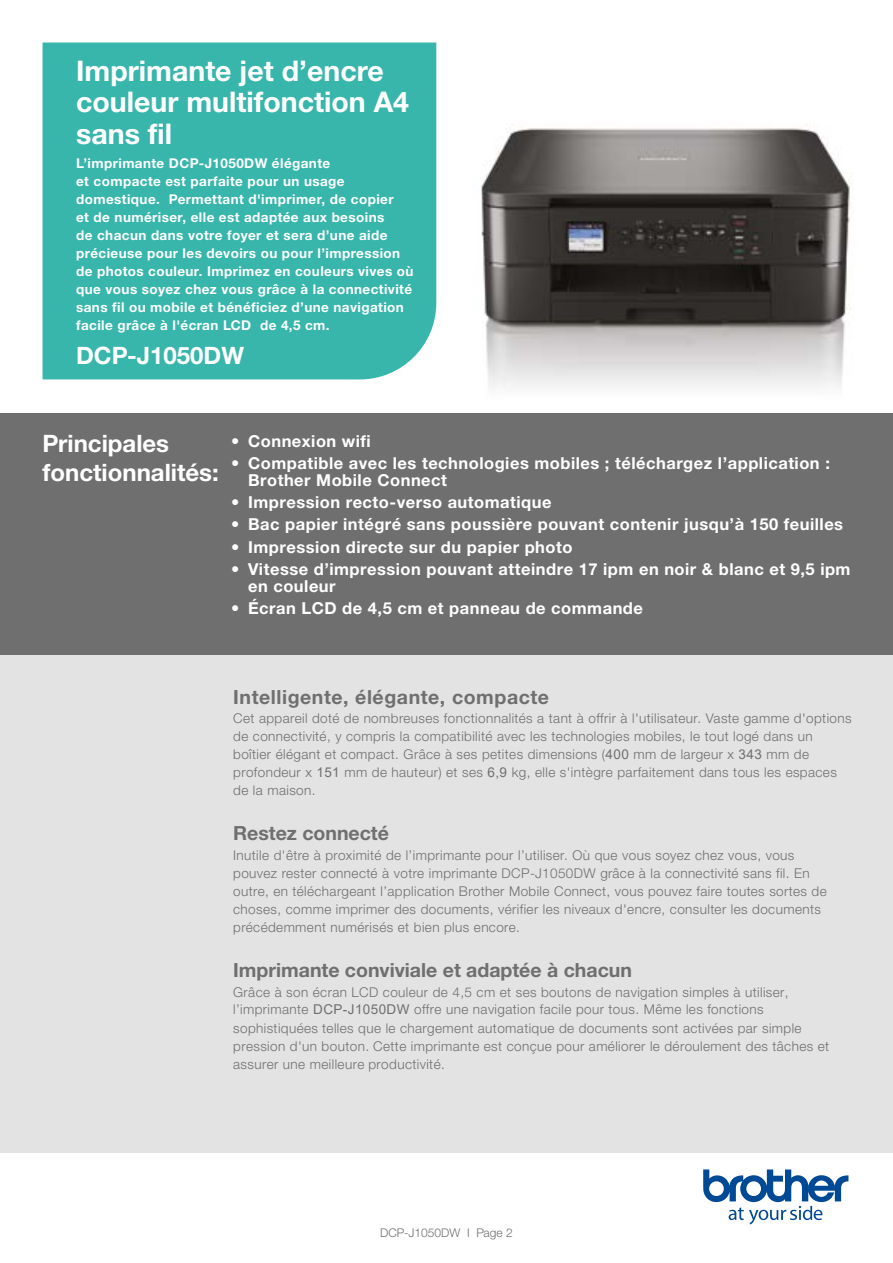
<style>
.page{position:relative;width:893px;height:1263px;background:#fff}
.page>*{position:absolute;margin:0;border:0;box-sizing:border-box;transform-origin:0 0}
.t1{font:700 28.5px/31.5px "Helvetica Neue LTW1 G";color:#fff}
.t2{font:700 24px/28.8px "Helvetica Neue LTW1 G";color:#fff}
.t3{font:700 19.5px "Helvetica Neue LTW1 G";color:#706f6f}
.t4{font:700 19.5px "Helvetica Neue LTW1 G";letter-spacing:.03em;color:#706f6f}
.t5{font:700 16.5px/16.6px "Helvetica Neue LTW1 G";letter-spacing:.03em;color:#fff}
.t6{font:300 13.5px/18px "Helvetica Neue LTW1 G";letter-spacing:.03em;color:#706f6f}
.t7{font:700 13.5px/18px "Helvetica Neue LTW1 G";letter-spacing:.03em;color:#fff}
.t8{font:300 12px "Helvetica Neue LTW1 G";color:#706f6f}
.s1{font-family:"Arial";font-weight:400}
</style>
<div class="page">
<img style="left:481px;top:124px;width:370px;height:264px">
<div style="left:43px;top:43px;width:393px;height:336px;background:#38b6ab"></div>
<svg style="left:703px;top:1169px;width:145px;height:55px"></svg>
<div style="left:0;top:413px;width:893px;height:740px;background:#e3e3e3"></div>
<div style="left:0;top:413px;width:893px;height:242px;background:#706f6f"></div>
<h1 class="t1" style="left:76px;top:55px;width:334px">Imprimante jet d’encre couleur multifonction A4 sans fil</h1>
<p class="t7" style="left:76px;top:154px;width:339px">L’imprimante DCP-J1050DW élégante<br>et compacte est parfaite pour un usage domestique. Permettant d'imprimer, de copier<br>et de numériser, elle est adaptée aux besoins<br>de chacun dans votre foyer et sera d’une aide précieuse pour les devoirs ou pour l’impression de photos couleur. Imprimez en couleurs vives où que vous soyez chez vous grâce à la connectivité sans fil ou mobile et bénéficiez d’une navigation facile grâce à l'écran LCD de 4,5 cm.</p>
<h2 class="t2" style="left:76px;top:341px;width:169px">DCP-J1050DW</h2>
<h2 class="t2" style="left:43px;top:429px;width:178px">Principales fonctionnalités:</h2>
<p class="t5" style="left:231px;top:433px;width:141px">• Connexion wifi</p>
<p class="t5" style="left:248px;top:455px;width:583px;text-indent:-17px">• Compatible avec les technologies mobiles ; téléchargez l’application :<br>Brother Mobile Connect</p>
<p class="t5" style="left:231px;top:494px;width:322px">• Impression recto-verso automatique</p>
<p class="t5" style="left:231px;top:516px;width:614px">• Bac papier intégré sans poussière pouvant contenir jusqu’à 150 feuilles</p>
<p class="t5" style="left:231px;top:538px;width:343px">• Impression directe sur du papier photo</p>
<p class="t5" style="left:248px;top:561px;width:604px;text-indent:-17px">• Vitesse d’impression pouvant atteindre 17 ipm en noir &amp; blanc et 9,5 ipm en couleur</p>
<p class="t5" style="left:231px;top:599px;width:413px">• Écran LCD de 4,5 cm et panneau de commande</p>
<h3 class="t4" style="left:233px;top:685px;width:317px">Intelligente, élégante, compacte</h3>
<p class="t6" style="left:233px;top:709px;width:620px">Cet appareil doté de nombreuses fonctionnalités a tant à offrir à l'utilisateur. Vaste gamme d'options de connectivité, y compris la compatibilité avec les technologies mobiles, le tout logé dans un boîtier élégant et compact. Grâce à ses petites dimensions (<span class="s1">400</span> mm de largeur x <span class="s1">343</span> mm de profondeur x <span class="s1">151</span> mm de hauteur) et ses <span class="s1">6,9</span> kg, elle s'intègre parfaitement dans tous les espaces de la maison.</p>
<h3 class="t3" style="left:233px;top:821px;width:157px">Restez connecté</h3>
<p class="t6" style="left:233px;top:846px;width:595px">Inutile d'être à proximité de l’imprimante pour l’utiliser. Où que vous soyez chez vous, vous pouvez rester connecté à votre imprimante DCP-J1050DW grâce à la connectivité sans fil. En outre, en téléchargeant l’application Brother Mobile Connect, vous pouvez faire toutes sortes de choses, comme imprimer des documents, vérifier les niveaux d'encre, consulter les documents précédemment numérisés et bien plus encore.</p>
<h3 class="t3" style="left:233px;top:958px;width:400px">Imprimante conviviale et adaptée à chacun</h3>
<p class="t6" style="left:233px;top:983px;width:597px">Grâce à son écran LCD couleur de 4,5 cm et ses boutons de navigation simples à utiliser, l’imprimante <span class="s1">DCP-J1050DW</span> offre une navigation facile pour tous. Même les fonctions sophistiquées telles que le chargement automatique de documents sont activées par simple pression d'un bouton. Cette imprimante est conçue pour améliorer le déroulement des tâches et assurer une meilleure productivité.</p>
<p class="t8" style="left:380px;top:1226px;width:134px">DCP-J1050DW I Page 2</p>
</div>
